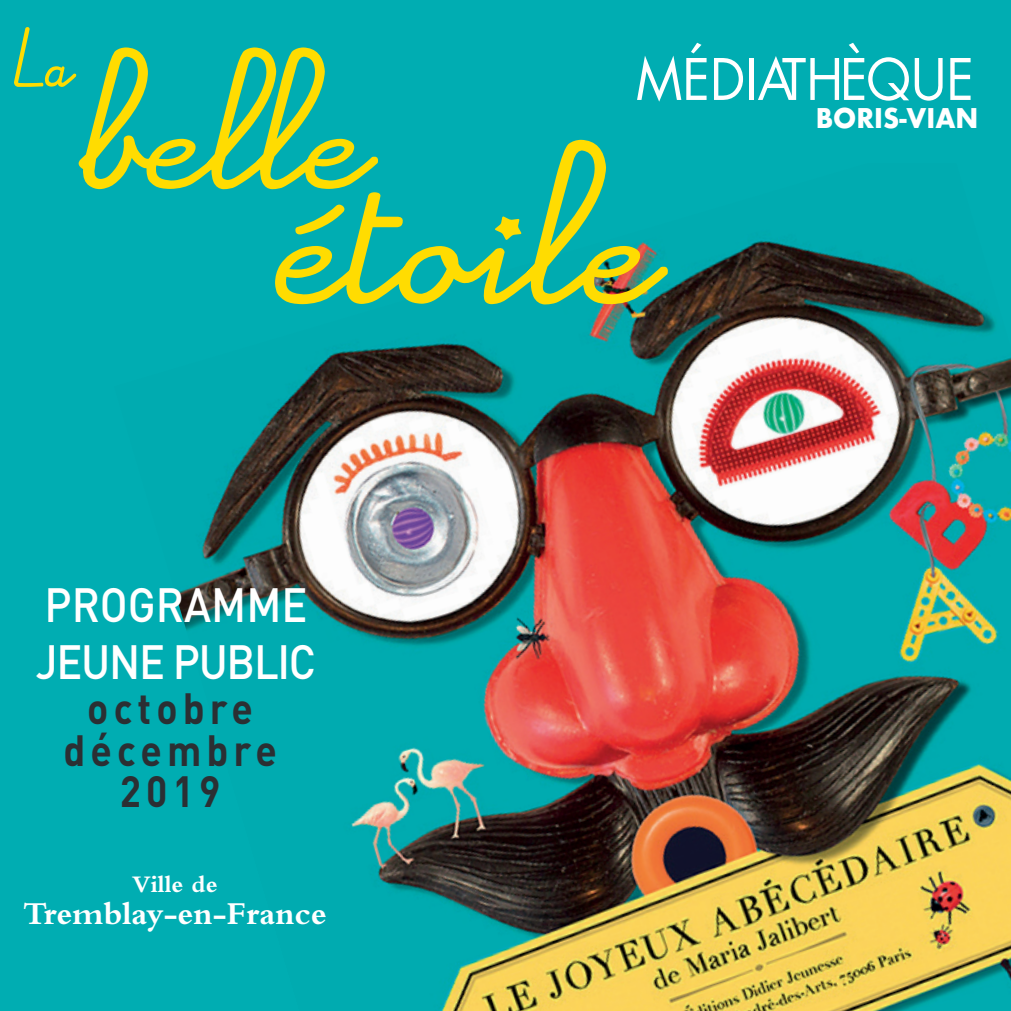
<style>
.page{position:relative;width:1011px;height:1011px;background:#fff}
.page>*{position:absolute;margin:0;border:0;box-sizing:border-box;transform-origin:0 0}
.t1{font:55.5px "Futura";color:#fff;scale:.93 1}
.t2{font:500 47.4px/57px "DIN";letter-spacing:-.03em;color:#fff;scale:.91 1}
.t3{font:700 43.2px/41.4px "DIN";letter-spacing:.13em;color:#2b2f33;text-align:center;scale:.91 1}
.t4{font:700 33.3px "Bembo";color:#fff}
.t5{font:700 26.4px "Futura";color:#fff;scale:.95 1}
.t6{font:700 24.9px "Bembo";color:#fff}
</style>
<div class="page">
<div style="left:0;top:0;width:1010px;height:1010px;background:#00adb2"></div>
<img style="left:175px;top:189px;width:835px;height:821px">
<svg style="left:14px;top:27px;width:62px;height:60px"></svg>
<svg style="left:79px;top:47px;width:268px;height:142px"></svg>
<svg style="left:275px;top:140px;width:392px;height:164px"></svg>
<svg style="left:494px;top:216px;width:27px;height:24px"></svg>
<p class="t2" style="left:36px;top:575px;width:309px">PROGRAMME<br>JEUNE PUBLIC</p>
<p class="t3" style="left:63px;top:685px;width:236px">octobre décembre<br>2019</p>
<p class="t6" style="left:132px;top:870px;width:87px">Ville de</p>
<p class="t4" style="left:23px;top:895px;width:305px">Tremblay-en-France</p>
<p class="t1" style="left:636px;top:41px;width:365px">MÉDIATHÈQUE</p>
<p class="t5" style="left:815px;top:99px;width:172px">BORIS-VIAN</p>
</div>
